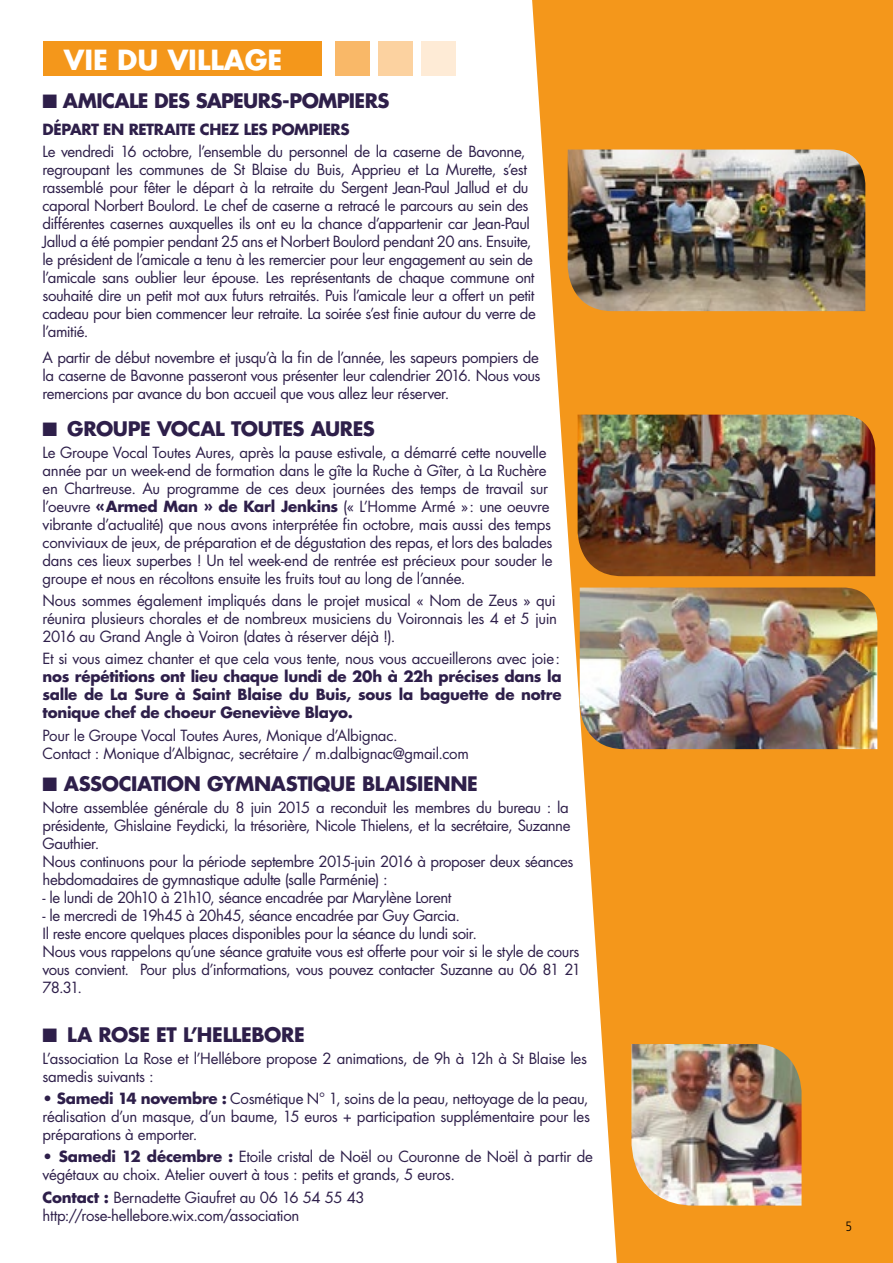
<style>
.page{position:relative;width:893px;height:1263px;background:#fff}
.page>*{position:absolute;margin:0;border:0;box-sizing:border-box;transform-origin:0 0}
.t1{font:700 27px "Futura";color:#fff}
.t2{font:700 19.5px "Futura";letter-spacing:-.02em;color:#2e1f4a}
.t3{font:15px/18px "Futura";letter-spacing:-.025em;color:#2e1f4a}
.t4{font:700 15px/18px "Futura";letter-spacing:-.02em;color:#2e1f4a;text-align:justify}
.t5{font:300 condensed 13.5px "Frutiger";color:#000}
.s1{font-weight:700}
</style>
<div class="page">
<svg style="left:532px;top:0;width:361px;height:1263px;fill:#f4971b"></svg>
<div style="left:43px;top:42px;width:278px;height:34px;background:#f4971b"></div>
<div style="left:335px;top:42px;width:34px;height:34px;background:#f9b868"></div>
<div style="left:378px;top:42px;width:35px;height:34px;background:#fcd2a0"></div>
<div style="left:421px;top:42px;width:35px;height:34px;background:#feebd6"></div>
<img style="left:568px;top:150px;width:297px;height:161px">
<img style="left:580px;top:587px;width:297px;height:162px">
<img style="left:578px;top:415px;width:297px;height:161px">
<img style="left:631px;top:1044px;width:170px;height:161px">
<h1 class="t1" style="left:64px;top:41px;width:220px">VIE DU VILLAGE</h1>
<h2 class="t2" style="left:43px;top:87px;width:348px">■ AMICALE DES SAPEURS-POMPIERS</h2>
<p class="t4" style="left:43px;top:120px;width:309px">DÉPART EN RETRAITE CHEZ LES POMPIERS</p>
<p class="t3" style="left:43px;top:142px;width:495px">Le vendredi 16 octobre, l’ensemble du personnel de la caserne de Bavonne, regroupant les communes de St Blaise du Buis, Apprieu et La Murette, s’est rassemblé pour fêter le départ à la retraite du Sergent Jean-Paul Jallud et du caporal Norbert Boulord. Le chef de caserne a retracé le parcours au sein des différentes casernes auxquelles ils ont eu la chance d’appartenir car Jean-Paul Jallud a été pompier pendant 25 ans et Norbert Boulord pendant 20 ans. Ensuite, le président de l’amicale a tenu à les remercier pour leur engagement au sein de l’amicale sans oublier leur épouse. Les représentants de chaque commune ont souhaité dire un petit mot aux futurs retraités. Puis l’amicale leur a offert un petit cadeau pour bien commencer leur retraite. La soirée s’est finie autour du verre de l’amitié.</p>
<p class="t3" style="left:43px;top:349px;width:500px;text-align:justify">A partir de début novembre et jusqu’à la fin de l’année, les sapeurs pompiers de la caserne de Bavonne passeront vous présenter leur calendrier 2016. Nous vous remercions par avance du bon accueil que vous allez leur réserver.</p>
<h2 class="t2" style="left:43px;top:415px;width:334px">■ GROUPE VOCAL TOUTES AURES</h2>
<p class="t3" style="left:43px;top:443px;width:512px">Le Groupe Vocal Toutes Aures, après la pause estivale, a démarré cette nouvelle année par un week-end de formation dans le gîte la Ruche à Gîter, à La Ruchère en Chartreuse. Au programme de ces deux journées des temps de travail sur l’oeuvre <span class="s1">«Armed Man » de Karl Jenkins</span> (« L’Homme Armé »: une oeuvre vibrante d’actualité) que nous avons interprétée fin octobre, mais aussi des temps conviviaux de jeux, de préparation et de dégustation des repas, et lors des balades dans ces lieux superbes ! Un tel week-end de rentrée est précieux pour souder le groupe et nous en récoltons ensuite les fruits tout au long de l’année.</p>
<p class="t3" style="left:43px;top:591px;width:516px;text-align:justify">Nous sommes également impliqués dans le projet musical « Nom de Zeus » qui réunira plusieurs chorales et de nombreux musiciens du Voironnais les 4 et 5 juin 2016 au Grand Angle à Voiron (dates à réserver déjà !).</p>
<p class="t3" style="left:43px;top:650px;width:519px">Et si vous aimez chanter et que cela vous tente, nous vous accueillerons avec joie:</p>
<p class="t4" style="left:43px;top:667px;width:521px">nos répétitions ont lieu chaque lundi de 20h à 22h précises dans la salle de La Sure à Saint Blaise du Buis, sous la baguette de notre tonique chef de choeur Geneviève Blayo.</p>
<p class="t3" style="left:43px;top:726px;width:428px">Pour le Groupe Vocal Toutes Aures, Monique d’Albignac.<br>Contact : Monique d’Albignac, secrétaire / m.dalbignac@gmail.com</p>
<h2 class="t2" style="left:43px;top:770px;width:437px">■ ASSOCIATION GYMNASTIQUE BLAISIENNE</h2>
<p class="t3" style="left:43px;top:798px;width:533px">Notre assemblée générale du 8 juin 2015 a reconduit les membres du bureau : la présidente, Ghislaine Feydicki, la trésorière, Nicole Thielens, et la secrétaire, Suzanne Gauthier.<br>Nous continuons pour la période septembre 2015-juin 2016 à proposer deux séances hebdomadaires de gymnastique adulte (salle Parménie) :</p>
<p class="t3" style="left:43px;top:888px;width:410px">- le lundi de 20h10 à 21h10, séance encadrée par Marylène Lorent</p>
<p class="t3" style="left:43px;top:906px;width:540px">- le mercredi de 19h45 à 20h45, séance encadrée par Guy Garcia.<br>Il reste encore quelques places disponibles pour la séance du lundi soir.<br>Nous vous rappelons qu’une séance gratuite vous est offerte pour voir si le style de cours vous convient. Pour plus d’informations, vous pouvez contacter Suzanne au 06 81 21<br>78.31.</p>
<h2 class="t2" style="left:43px;top:1021px;width:264px">■ LA ROSE ET L’HELLEBORE</h2>
<p class="t3" style="left:43px;top:1049px;width:546px">L’association La Rose et l’Hellébore propose 2 animations, de 9h à 12h à St Blaise les samedis suivants :</p>
<p class="t3" style="left:43px;top:1089px;width:549px;text-align:justify"><span class="s1">• Samedi 14 novembre :</span> Cosmétique N° 1, soins de la peau, nettoyage de la peau, réalisation d’un masque, d’un baume, 15 euros + participation supplémentaire pour les préparations à emporter.</p>
<p class="t3" style="left:43px;top:1148px;width:552px"><span class="s1">• Samedi 12 décembre :</span> Etoile cristal de Noël ou Couronne de Noël à partir de végétaux au choix. Atelier ouvert à tous : petits et grands, 5 euros.</p>
<p class="t3" style="left:43px;top:1188px;width:324px"><span class="s1">Contact :</span> Bernadette Giaufret au 06 16 54 55 43 http://rose-hellebore.wix.com/association</p>
<p class="t5" style="left:845px;top:1218px;width:8px">5</p>
</div>
